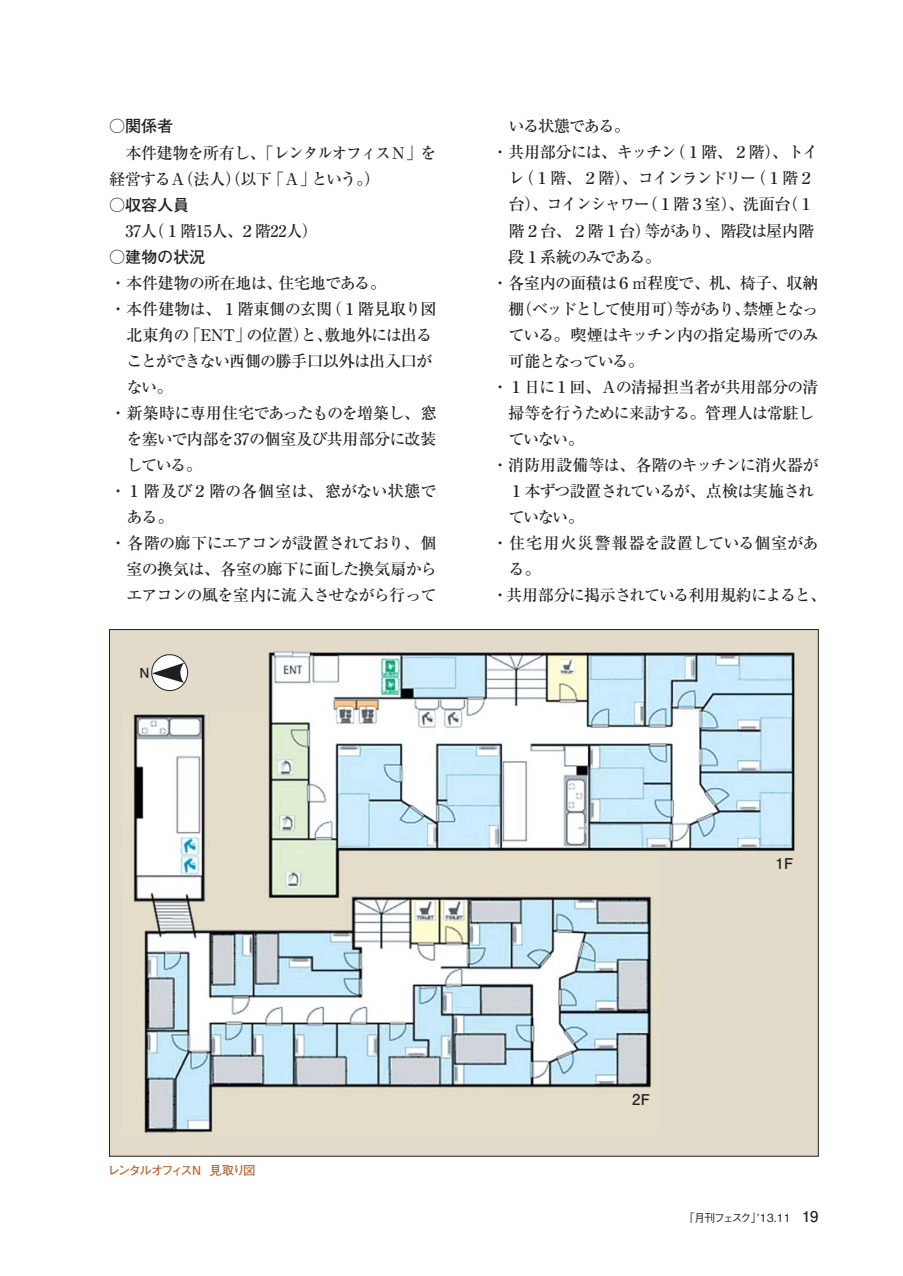
<style>
.page{position:relative;width:903px;height:1276px;background:#fff}
.page>*{position:absolute;margin:0;border:0;box-sizing:border-box;transform-origin:0 0}
.t1{font:16.1px/26.1px "Ryumin Pr 6 N Medium 90 msp RKSJ H";letter-spacing:-.055em;color:#231f20}
.t2{font:16.1px "Ryumin Pr 6 N Medium 90 msp RKSJ H";letter-spacing:-.02em;color:#231f20}
.t3{font:16.1px "Ryumin Pr 6 N Medium 90 msp RKSJ H";letter-spacing:-.095em;color:#231f20}
.t4{font:16.1px "Ryumin Pr 6 N Medium 90 msp RKSJ H";letter-spacing:-.08em;color:#231f20}
.t5{font:16.1px "Ryumin Pr 6 N Medium 90 msp RKSJ H";letter-spacing:-.005em;color:#231f20}
.t6{font:16.1px "Ryumin Pr 6 N Medium 90 msp RKSJ H";letter-spacing:-.01em;color:#231f20}
.t7{font:16.1px "Ryumin Pr 6 N Medium 90 msp RKSJ H";letter-spacing:-.035em;color:#231f20}
.t8{font:16.1px "Ryumin Pr 6 N Medium 90 msp RKSJ H";letter-spacing:.02em;color:#231f20}
.t9{font:16.1px "Futo Go B101 Pr 6 N Bold 90 msp RKSJ H";letter-spacing:-.01em;color:#231f20}
.t10{font:14.88px "Futo Go B101 Pr 6 N Bold 90 msp RKSJ H";color:#231f20}
.t11{font:12.42px "Futo Go B101 Pr 6 N Bold 90 msp RKSJ H";letter-spacing:-.155em;color:#ba6831}
.t12{font:11.2px "Gothic BBB Pr 6 N Medium 90 msp RKSJ H";letter-spacing:-.105em;color:#231f20}
.s1{font-family:"Futo Go B101 Pr 6 N Bold 90 msp RKSJ H";font-size:14.88px}
</style>
<div class="page">
<div style="left:109px;top:629px;width:709px;height:527px;background:#e3dbc9"></div>
<img style="left:133px;top:713px;width:526px;height:420px">
<img style="left:268px;top:651px;width:526px;height:247px">
<svg style="left:151px;top:654px;width:38px;height:37px"></svg>
<p class="t9" style="left:109px;top:120px;width:66px">○関係者</p>
<p class="t1" style="left:109px;top:142px;width:329px;text-indent:16px">本件建物を所有し、「レンタルオフィスＮ」を経営するＡ（法人）（以下「Ａ」という。）</p>
<p class="t9" style="left:109px;top:198px;width:81px">○収容人員</p>
<p class="t2" style="left:125px;top:224px;width:194px">37人（１階15人、２階22人）</p>
<p class="t9" style="left:109px;top:251px;width:97px">○建物の状況</p>
<p class="t2" style="left:110px;top:277px;width:278px">・本件建物の所在地は、住宅地である。</p>
<p class="t5" style="left:110px;top:303px;width:328px">・ 本件建物は、１階東側の玄関（１階見取り図</p>
<p class="t2" style="left:127px;top:329px;width:307px">北東角の「ENT」の位置）と、敷地外には出る</p>
<p class="t1" style="left:127px;top:350px;width:307px">ことができない西側の勝手口以外は出入口が</p>
<p class="t1" style="left:127px;top:376px;width:48px">ない。</p>
<p class="t1" style="left:110px;top:402px;width:328px">・新築時に専用住宅であったものを増築し、窓</p>
<p class="t1" style="left:127px;top:428px;width:312px">を塞いで内部を37の個室及び共用部分に改装</p>
<p class="t1" style="left:127px;top:454px;width:77px">している。</p>
<p class="t6" style="left:110px;top:485px;width:328px">・ １階及び２階の各個室は、窓がない状態で</p>
<p class="t1" style="left:127px;top:506px;width:49px">ある。</p>
<p class="t4" style="left:110px;top:537px;width:328px">・各階の廊下にエアコンが設置されており、個</p>
<p class="t1" style="left:127px;top:558px;width:312px">室の換気は、各室の廊下に面した換気扇から</p>
<p class="t7" style="left:127px;top:589px;width:311px">エアコンの風を室内に流入させながら行って</p>
<p class="t4" style="left:509px;top:120px;width:123px">いる状態である。</p>
<p class="t1" style="left:492px;top:141px;width:328px">・ 共用部分には、キッチン（１階、２階）、トイ</p>
<p class="t3" style="left:509px;top:172px;width:307px">レ（１階、２階）、コインランドリー（１階２</p>
<p class="t3" style="left:509px;top:198px;width:307px">台）、コインシャワー（１階３室）、洗面台（１</p>
<p class="t2" style="left:509px;top:224px;width:307px">階２台、２階１台）等があり、階段は屋内階</p>
<p class="t4" style="left:509px;top:250px;width:154px">段１系統のみである。</p>
<p class="t2" style="left:492px;top:276px;width:328px">・各室内の面積は６㎡程度で、机、椅子、収納</p>
<p class="t3" style="left:509px;top:302px;width:312px">棚（ベッドとして使用可）等があり、禁煙となっ</p>
<p class="t1" style="left:509px;top:324px;width:312px">ている。喫煙はキッチン内の指定場所でのみ</p>
<p class="t3" style="left:509px;top:355px;width:137px">可能となっている。</p>
<p class="t2" style="left:492px;top:381px;width:328px">・ １日に１回、Ａの清掃担当者が共用部分の清</p>
<p class="t1" style="left:509px;top:402px;width:307px">掃等を行うために来訪する。管理人は常駐し</p>
<p class="t1" style="left:509px;top:428px;width:77px">ていない。</p>
<p class="t1" style="left:492px;top:454px;width:328px">・ 消防用設備等は、各階のキッチンに消火器が</p>
<p class="t1" style="left:509px;top:480px;width:307px">１本ずつ設置されているが、点検は実施され</p>
<p class="t1" style="left:509px;top:506px;width:77px">ていない。</p>
<p class="t8" style="left:492px;top:537px;width:328px">・住宅用火災警報器を設置している個室があ</p>
<p class="t1" style="left:509px;top:558px;width:34px">る。</p>
<p class="t1" style="left:492px;top:584px;width:336px">・共用部分に掲示されている利用規約によると、</p>
<p class="t11" style="left:108px;top:1165px;width:149px">レンタルオフィスＮ 見取り図</p>
<p class="t10" style="left:776px;top:857px;width:20px">1F</p>
<p class="t10" style="left:632px;top:1094px;width:20px">2F</p>
<p class="t12" style="left:683px;top:1213px;width:137px">「月刊フェスク」ʼ13.11　<span class="s1">19</span></p>
</div>
